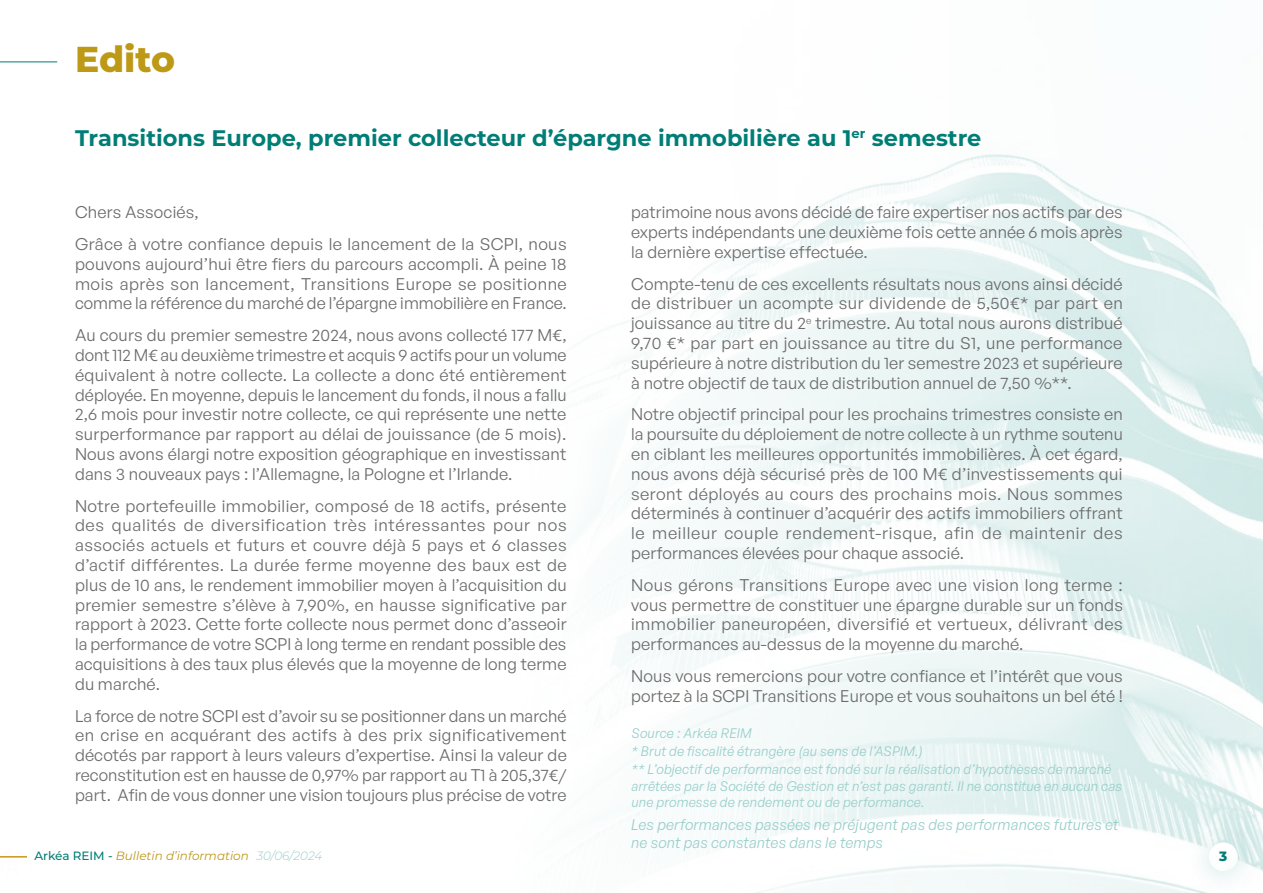
<style>
.page{position:relative;width:1263px;height:893px;background:#fff}
.page>*{position:absolute;margin:0;border:0;box-sizing:border-box;transform-origin:0 0}
.t1{font:800 36px "Montserrat";color:#bd9916}
.t2{font:700 22.5px "Montserrat";color:#007e76}
.t3{font:16.5px/19.8px "General Sans";letter-spacing:.01em;color:#6b6b6b;text-align:justify}
.t4{font:italic 15px/18px "General Sans";letter-spacing:.01em;color:#96ceca}
.t5{font:italic 13.5px/18px "General Sans";letter-spacing:.01em;color:#96ceca}
.t6{font:800 13.5px "Montserrat";color:#007e76}
.t7{font:italic 12px "Montserrat";color:#bd9916}
.s1{font-weight:500;font-style:normal;color:#007e76}
.s2{font-weight:300;color:#96ceca}
</style>
<div class="page">
<img style="left:595px;top:154px;width:668px;height:739px">
<svg style="left:0;top:856px;width:27px;height:1px"></svg>
<div style="left:1186px;top:822px;width:74px;height:71px;background:#96ceca;opacity:.25"></div>
<div style="left:1209px;top:842px;width:29px;height:29px;background:#fff;border-radius:50%"></div>
<hr style="left:0;top:62px;width:57px;height:1px;background:#007e76">
<h1 class="t1" style="left:75px;top:33px;width:102px">Edito</h1>
<h2 class="t2" style="left:75px;top:122px;width:908px">Transitions Europe, premier collecteur d’épargne immobilière au 1<sup>er</sup> semestre</h2>
<p class="t3" style="left:75px;top:196px;width:493px;line-height:31.8px">Chers Associés,<br>Grâce à votre confiance depuis le lancement de la SCPI, nous</p>
<p class="t3" style="left:75px;top:253px;width:493px">pouvons aujourd’hui être fiers du parcours accompli. À peine 18 mois après son lancement, Transitions Europe se positionne comme la référence du marché de l’épargne immobilière en France.</p>
<p class="t3" style="left:75px;top:325px;width:493px">Au cours du premier semestre 2024, nous avons collecté 177 M€, dont 112 M€ au deuxième trimestre et acquis 9 actifs pour un volume équivalent à notre collecte. La collecte a donc été entièrement déployée. En moyenne, depuis le lancement du fonds, il nous a fallu 2,6 mois pour investir notre collecte, ce qui représente une nette surperformance par rapport au délai de jouissance (de 5 mois).<br>Nous avons élargi notre exposition géographique en investissant dans 3 nouveaux pays : l’Allemagne, la Pologne et l’Irlande.</p>
<p class="t3" style="left:75px;top:495px;width:493px">Notre portefeuille immobilier, composé de 18 actifs, présente des qualités de diversification très intéressantes pour nos associés actuels et futurs et couvre déjà 5 pays et 6 classes d’actif différentes. La durée ferme moyenne des baux est de plus de 10 ans, le rendement immobilier moyen à l’acquisition du premier semestre s’élève à 7,90%, en hausse significative par rapport à 2023. Cette forte collecte nous permet donc d’asseoir la performance de votre SCPI à long terme en rendant possible des acquisitions à des taux plus élevés que la moyenne de long terme du marché.</p>
<p class="t3" style="left:75px;top:705px;width:493px">La force de notre SCPI est d’avoir su se positionner dans un marché en crise en acquérant des actifs à des prix significativement décotés par rapport à leurs valeurs d’expertise. Ainsi la valeur de reconstitution est en hausse de 0,97% par rapport au T1 à 205,37€/ part. Afin de vous donner une vision toujours plus précise de votre</p>
<p class="t3" style="left:631px;top:202px;width:493px">patrimoine nous avons décidé de faire expertiser nos actifs par des experts indépendants une deuxième fois cette année 6 mois après la dernière expertise effectuée.</p>
<p class="t3" style="left:631px;top:273px;width:493px">Compte-tenu de ces excellents résultats nous avons ainsi décidé de distribuer un acompte sur dividende de 5,50€* par part en jouissance au titre du 2<sup>e</sup> trimestre. Au total nous aurons distribué 9,70 €* par part en jouissance au titre du S1, une performance supérieure à notre distribution du 1er semestre 2023 et supérieure à notre objectif de taux de distribution annuel de 7,50 %**.</p>
<p class="t3" style="left:631px;top:404px;width:493px">Notre objectif principal pour les prochains trimestres consiste en la poursuite du déploiement de notre collecte à un rythme soutenu en ciblant les meilleures opportunités immobilières. À cet égard, nous avons déjà sécurisé près de 100 M€ d’investissements qui seront déployés au cours des prochains mois. Nous sommes déterminés à continuer d’acquérir des actifs immobiliers offrant le meilleur couple rendement-risque, afin de maintenir des performances élevées pour chaque associé.</p>
<p class="t3" style="left:631px;top:574px;width:493px">Nous gérons Transitions Europe avec une vision long terme : vous permettre de constituer une épargne durable sur un fonds immobilier paneuropéen, diversifié et vertueux, délivrant des performances au-dessus de la moyenne du marché.</p>
<p class="t3" style="left:631px;top:666px;width:493px">Nous vous remercions pour votre confiance et l’intérêt que vous portez à la SCPI Transitions Europe et vous souhaitons un bel été !</p>
<p class="t5" style="left:631px;top:724px;width:481px">Source : Arkéa REIM<br>* Brut de fiscalité étrangère (au sens de l’ASPIM.)<br>** L’objectif de performance est fondé sur la réalisation d’hypothèses de marché</p>
<p class="t5" style="left:631px;top:777px;width:492px;line-height:16.5px">arrêtées par la Société de Gestion et n’est pas garanti. Il ne constitue en aucun cas une promesse de rendement ou de performance.</p>
<p class="t4" style="left:631px;top:815px;width:489px">Les performances passées ne préjugent pas des performances futures et ne sont pas constantes dans le temps</p>
<p class="t7" style="left:34px;top:848px;width:289px"><span class="s1">Arkéa REIM -</span> Bulletin d’information <span class="s2">30/06/2024</span></p>
<p class="t6" style="left:1219px;top:846px;width:10px">3</p>
</div>
